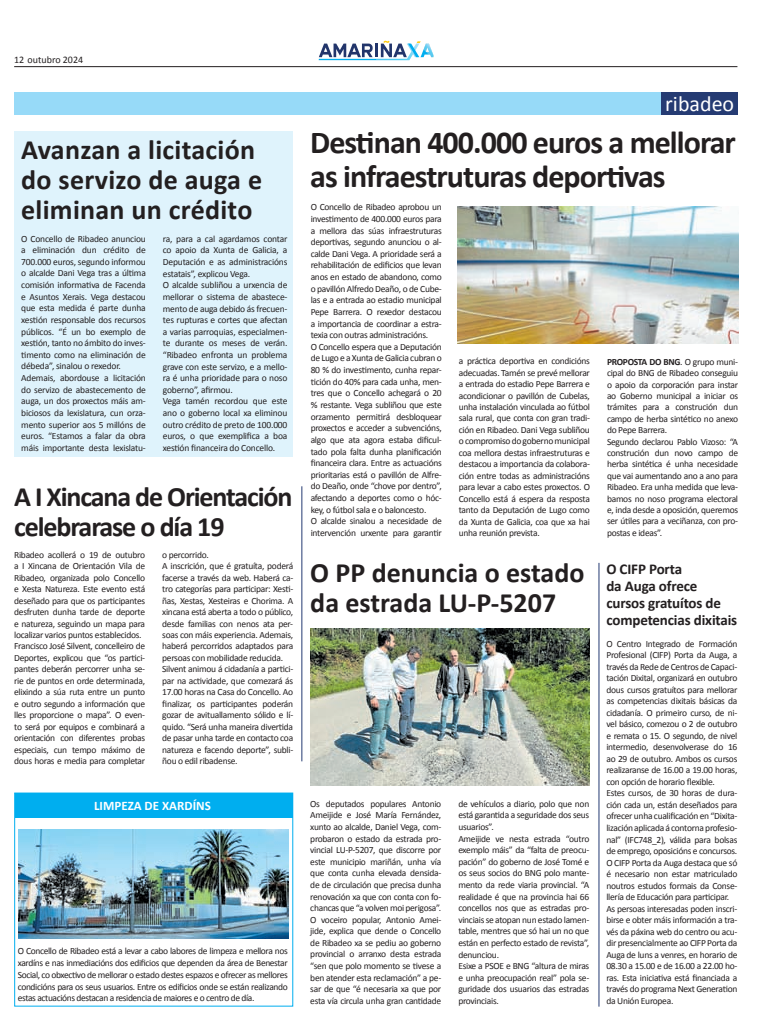
<style>
.page{position:relative;width:780px;height:1035px;background:#fff}
.page>*{position:absolute;margin:0;border:0;box-sizing:border-box;transform-origin:0 0}
.t1{font:700 32px/34px "Calibri";letter-spacing:-.03em;color:#231f20}
.t2{font:700 28px/30px "Calibri";color:#231f20}
.t3{font:700 28px/30px "Calibri";letter-spacing:-.04em;color:#231f20}
.t4{font:22px "Calibri";color:#fff}
.t5{font:700 15px/17px "Calibri";letter-spacing:-.01em;color:#231f20}
.t6{font:700 13px "Calibri";color:#fff}
.t7{font:10px "Calibri";color:#231f20}
.t8{font:9.5px/11.6px "Calibri";letter-spacing:-.03em;color:#231f20}
.s1{font-weight:700}
</style>
<div class="page">
<hr style="left:14px;top:66px;width:723px;height:1px;background:#231f20">
<svg style="left:319px;top:41px;width:114px;height:19px"></svg>
<div style="left:14px;top:131px;width:279px;height:325px;background:#dff3fc"></div>
<hr style="left:598px;top:563px;width:1px;height:443px;background:#253b73">
<img style="left:310px;top:628px;width:279px;height:157px">
<div style="left:14px;top:92px;width:723px;height:22px;background:#97daf8"></div>
<div style="left:661px;top:92px;width:76px;height:22px;background:#253b73"></div>
<img style="left:457px;top:207px;width:281px;height:137px">
<svg style="left:14px;top:792px;width:280px;height:215px"></svg>
<div style="left:15px;top:793px;width:277px;height:24px;background:#00aeef"></div>
<img style="left:19px;top:829px;width:270px;height:109px">
<hr style="left:301px;top:486px;width:1px;height:275px;background:#253b73">
<p class="t7" style="left:14px;top:54px;width:70px">12 outubro 2024</p>
<h2 class="t2" style="left:21px;top:133px;width:242px">Avanzan a licitación do servizo de auga e eliminan un crédito</h2>
<p class="t8" style="left:21px;top:232px;width:126px">O Concello de Ribadeo anunciou a eliminación dun crédito de<br>700.000 euros, segundo informou o alcalde Dani Vega tras a última comisión informativa de Facenda e Asuntos Xerais. Vega destacou que esta medida é parte dunha xestión responsable dos recursos públicos. “É un bo exemplo de xestión, tanto no ámbito do inves&shy;timento como na eliminación de débeda”, sinalou o rexedor.<br>Ademais, abordouse a licitación do servizo de abastecemento de auga, un dos proxectos máis am&shy;biciosos da lexislatura, cun orza&shy;mento superior aos 5 millóns de euros. “Estamos a falar da obra máis importante desta lexislatu-</p>
<p class="t8" style="left:163px;top:232px;width:126px">ra, para a cal agardamos contar co apoio da Xunta de Galicia, a<br>Deputación e as administracións estatais”, explicou Vega.<br>O alcalde subliñou a urxencia de mellorar o sistema de abastece&shy;mento de auga debido ás frecuen&shy;tes rupturas e cortes que afectan a varias parroquias, especialmen&shy;te durante os meses de verán. “Ribadeo enfronta un problema grave con este servizo, e a mello&shy;ra é unha prioridade para o noso goberno”, afirmou.<br>Vega tamén recordou que este ano o goberno local xa eliminou outro crédito de preto de 100.000 euros, o que exemplifica a boa xestión financeira do Concello.</p>
<h2 class="t3" style="left:14px;top:480px;width:280px">A I Xincana de Orientación celebrarase o día 19</h2>
<p class="t8" style="left:14px;top:548px;width:132px">Ribadeo acollerá o 19 de outubro a I Xincana de Orientación Vila de Ribadeo, organizada polo Concello e Xesta Natureza. Este evento está deseñado para que os participantes desfruten dunha tarde de deporte e natureza, seguindo un mapa para localizar varios puntos establecidos.<br>Francisco José Silvent, concelleiro de Deportes, explicou que “os partici&shy;pantes deberán percorrer unha se&shy;rie de puntos en orde determinada, elixindo a súa ruta entre un punto e outro segundo a información que lles proporcione o mapa”. O even&shy;to será por equipos e combinará a orientación con diferentes probas especiais, cun tempo máximo de dous horas e media para completar</p>
<p class="t8" style="left:162px;top:548px;width:132px">o percorrido.<br>A inscrición, que é gratuíta, poderá facerse a través da web. Haberá ca&shy;tro categorías para participar: Xesti&shy;ñas, Xestas, Xesteiras e Chorima. A xincana está aberta a todo o público, desde familias con nenos ata per&shy;soas con máis experiencia. Ademais, haberá percorridos adaptados para persoas con mobilidade reducida.<br>Silvent animou á cidadanía a partici&shy;par na actividade, que comezará ás 17.00 horas na Casa do Concello. Ao finalizar, os participantes poderán gozar de avituallamento sólido e lí&shy;quido. “Será unha maneira divertida de pasar unha tarde en contacto coa natureza e facendo deporte”, subli&shy;ñou o edil ribadense.</p>
<h3 class="t6" style="left:94px;top:798px;width:118px">LIMPEZA DE XARDÍNS</h3>
<p class="t8" style="left:18px;top:944px;width:271px;text-align:justify">O Concello de Ribadeo está a levar a cabo labores de limpeza e mellora nos xardíns e nas inmediacións dos edificios que dependen da área de Benestar Social, co obxectivo de mellorar o estado destes espazos e ofrecer as mellores condicións para os seus usuarios. Entre os edificios onde se están realizando estas actuacións destacan a residencia de maiores e o centro de día.</p>
<h3 class="t4" style="left:665px;top:90px;width:70px">ribadeo</h3>
<h1 class="t1" style="left:310px;top:124px;width:427px">Destinan 400.000 euros a mellorar as infraestruturas deportivas</h1>
<p class="t8" style="left:311px;top:201px;width:133px">O Concello de Ribadeo aprobou un investimento de 400.000 euros para a mellora das súas infraestruturas deportivas, segundo anunciou o al&shy;calde Dani Vega. A prioridade será a rehabilitación de edificios que levan anos en estado de abandono, como o pavillón Alfredo Deaño, o de Cube&shy;las e a entrada ao estadio municipal Pepe Barrera. O rexedor destacou a importancia de coordinar a estra&shy;texia con outras administracións.<br>O Concello espera que a Deputación de Lugo e a Xunta de Galicia cubran o 80 % do investimento, cunha repar&shy;tición do 40% para cada unha, men&shy;tres que o Concello achegará o 20 % restante. Vega subliñou que este orzamento permitirá desbloquear proxectos e acceder a subvencións, algo que ata agora estaba dificul&shy;tado pola falta dunha planificación financeira clara. Entre as actuacións prioritarias está o pavillón de Alfre&shy;do Deaño, onde “chove por dentro”, afectando a deportes como o hóc&shy;key, o fútbol sala e o baloncesto.<br>O alcalde sinalou a necesidade de intervención urxente para garantir</p>
<p class="t8" style="left:459px;top:355px;width:133px;text-align:justify">a práctica deportiva en condicións adecuadas. Tamén se prevé mellorar a entrada do estadio Pepe Barrera e acondicionar o pavillón de Cubelas, unha instalación vinculada ao fútbol sala rural, que conta con gran tradi&shy;ción en Ribadeo. Dani Vega subliñou o compromiso do goberno municipal coa mellora destas infraestruturas e destacou a importancia da colabora&shy;ción entre todas as administracións para levar a cabo estes proxectos. O Concello está á espera da resposta tanto da Deputación de Lugo como da Xunta de Galicia, coa que xa hai unha reunión prevista.</p>
<p class="t8" style="left:607px;top:355px;width:133px"><span class="s1">PROPOSTA DO BNG</span>. O grupo muni&shy;cipal do BNG de Ribadeo conseguiu o apoio da corporación para instar ao Goberno municipal a iniciar os trámites para a construción dun campo de herba sintético no anexo do Pepe Barrera.<br>Segundo declarou Pablo Vizoso: “A construción dun novo campo de herba sintética é unha necesidade que vai aumentando ano a ano para<br>Ribadeo. Era unha medida que leva&shy;bamos no noso programa electoral e, inda desde a oposición, queremos ser útiles para a veciñanza, con pro&shy;postas e ideas”.</p>
<h2 class="t2" style="left:310px;top:557px;width:276px">O PP denuncia o estado da estrada LU-P-5207</h2>
<p class="t8" style="left:310px;top:797px;width:132px;text-align:justify">Os deputados populares Antonio Ameijide e José María Fernández, xunto ao alcalde, Daniel Vega, com&shy;probaron o estado da estrada pro&shy;vincial LU-P-5207, que discorre por este municipio mariñán, unha vía que conta cunha elevada densida&shy;de de circulación que precisa dunha renovación xa que con conta con fo&shy;chancas que “a volven moi perigosa”.<br>O voceiro popular, Antonio Amei&shy;jide, explica que dende o Concello de Ribadeo xa se pediu ao goberno provincial o arranxo desta estrada “sen que polo momento se tivese a ben atender esta reclamación” a pe&shy;sar de que “é necesaria xa que por esta vía circula unha gran cantidade</p>
<p class="t8" style="left:458px;top:797px;width:132px">de vehículos a diario, polo que non está garantida a seguridade dos seus usuarios”.<br>Ameijide ve nesta estrada “outro exemplo máis” da “falta de preocu&shy;pación” do goberno de José Tomé e os seus socios do BNG polo mante&shy;mento da rede viaria provincial. “A realidade é que na provincia hai 66 concellos nos que as estradas pro&shy;vinciais se atopan nun estado lamen&shy;table, mentres que só hai un no que están en perfecto estado de revista”, denunciou.<br>Esixe a PSOE e BNG “altura de miras e unha preocupación real” pola se&shy;guridade dos usuarios das estradas provinciais.</p>
<h3 class="t5" style="left:606px;top:560px;width:132px">O CIFP Porta<br>da Auga ofrece cursos gratuítos de competencias dixitais</h3>
<p class="t8" style="left:606px;top:637px;width:132px">O Centro Integrado de Formación Profesional (CIFP) Porta da Auga, a través da Rede de Centros de Capaci&shy;tación Dixital, organizará en outubro dous cursos gratuítos para mellorar as competencias dixitais básicas da cidadanía. O primeiro curso, de ni&shy;vel básico, comezou o 2 de outubro e remata o 15. O segundo, de nivel intermedio, desenvolverase do 16 ao 29 de outubro. Ambos os cursos realizaranse de 16.00 a 19.00 horas, con opción de horario flexible.<br>Estes cursos, de 30 horas de dura&shy;ción cada un, están deseñados para ofrecer unha cualificación en “Dixita&shy;lización aplicada á contorna profesio&shy;nal” (IFC748_2), válida para bolsas de emprego, oposicións e concursos.<br>O CIFP Porta da Auga destaca que só é necesario non estar matriculado noutros estudos formais da Conse&shy;llería de Educación para participar.<br>As persoas interesadas poden inscri&shy;birse e obter máis información a tra&shy;vés da páxina web do centro ou acu&shy;dir presencialmente ao CIFP Porta da Auga de luns a venres, en horario de 08.30 a 15.00 e de 16.00 a 22.00 ho&shy;ras. Esta iniciativa está financiada a través do programa Next Generation da Unión Europea.</p>
</div>
